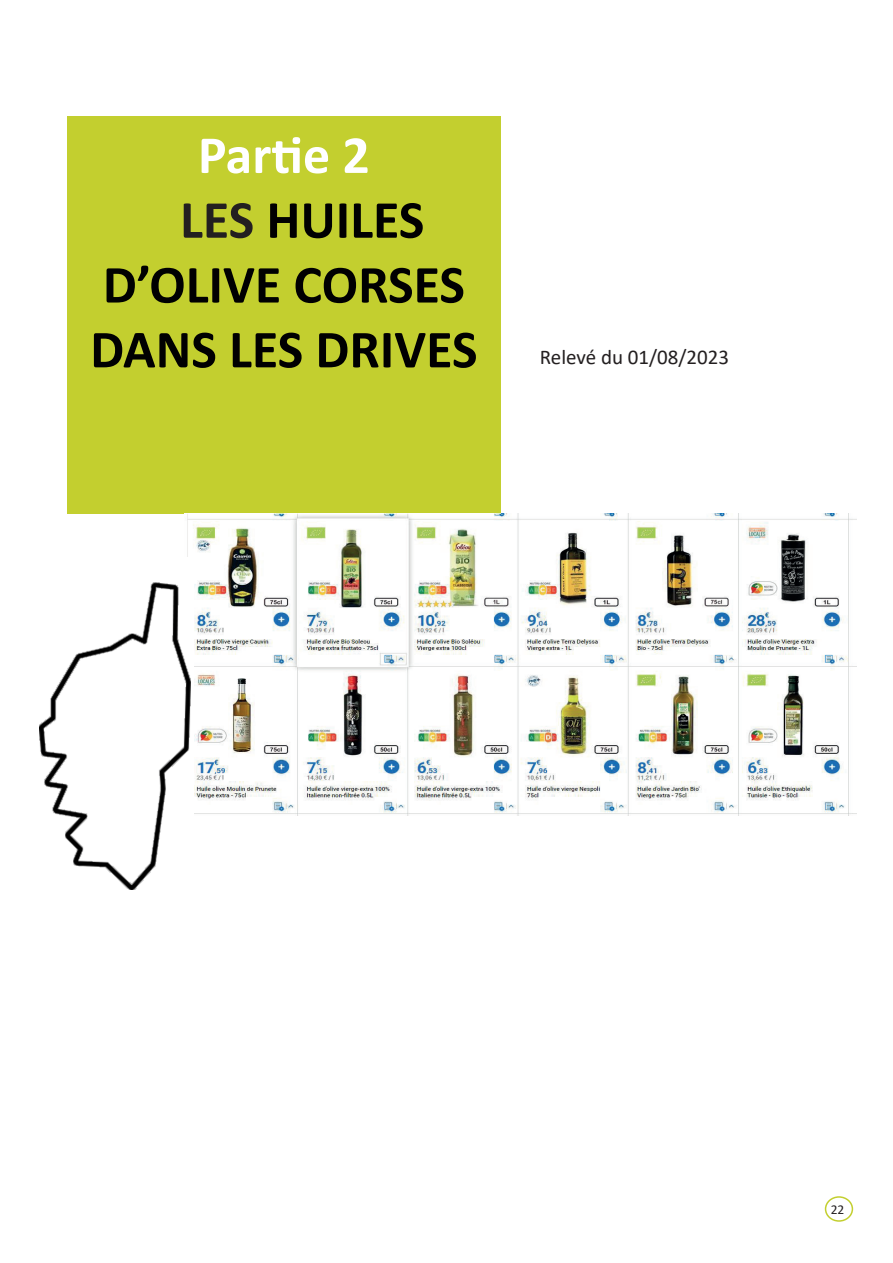
<style>
.page{position:relative;width:893px;height:1263px;background:#fff}
.page>*{position:absolute;margin:0;border:0;box-sizing:border-box;transform-origin:0 0}
.t1{font:700 54px "Calibri";color:#000001}
.t2{font:700 54px "Calibri";color:#fff}
.t3{font:21px "Calibri";color:#231f20}
.t4{font:13.5px "Calibri";color:#231f20}
.s1{color:#231f20}
</style>
<div class="page">
<div style="left:825px;top:1196px;width:28px;height:26px;border:2px solid #c3cf2f;border-radius:50%"></div>
<img style="left:187px;top:513px;width:670px;height:302px">
<div style="left:67px;top:116px;width:434px;height:397px;background:#c3cf2f"></div>
<div style="left:11px;top:557px;width:182px;height:355px;background:#fff"></div>
<img style="left:39px;top:583px;width:152px;height:306px">
<p class="t2" style="left:198px;top:117px;width:173px">Partie 2</p>
<p class="t1" style="left:180px;top:182px;width:246px"><span class="s1">LES</span> HUILES</p>
<p class="t1" style="left:103px;top:246px;width:364px">D’OLIVE CORSES</p>
<p class="t1" style="left:90px;top:311px;width:389px">DANS LES DRIVES</p>
<p class="t3" style="left:540px;top:343px;width:191px">Relevé du 01/08/2023</p>
<p class="t4" style="left:831px;top:1200px;width:15px">22</p>
</div>
